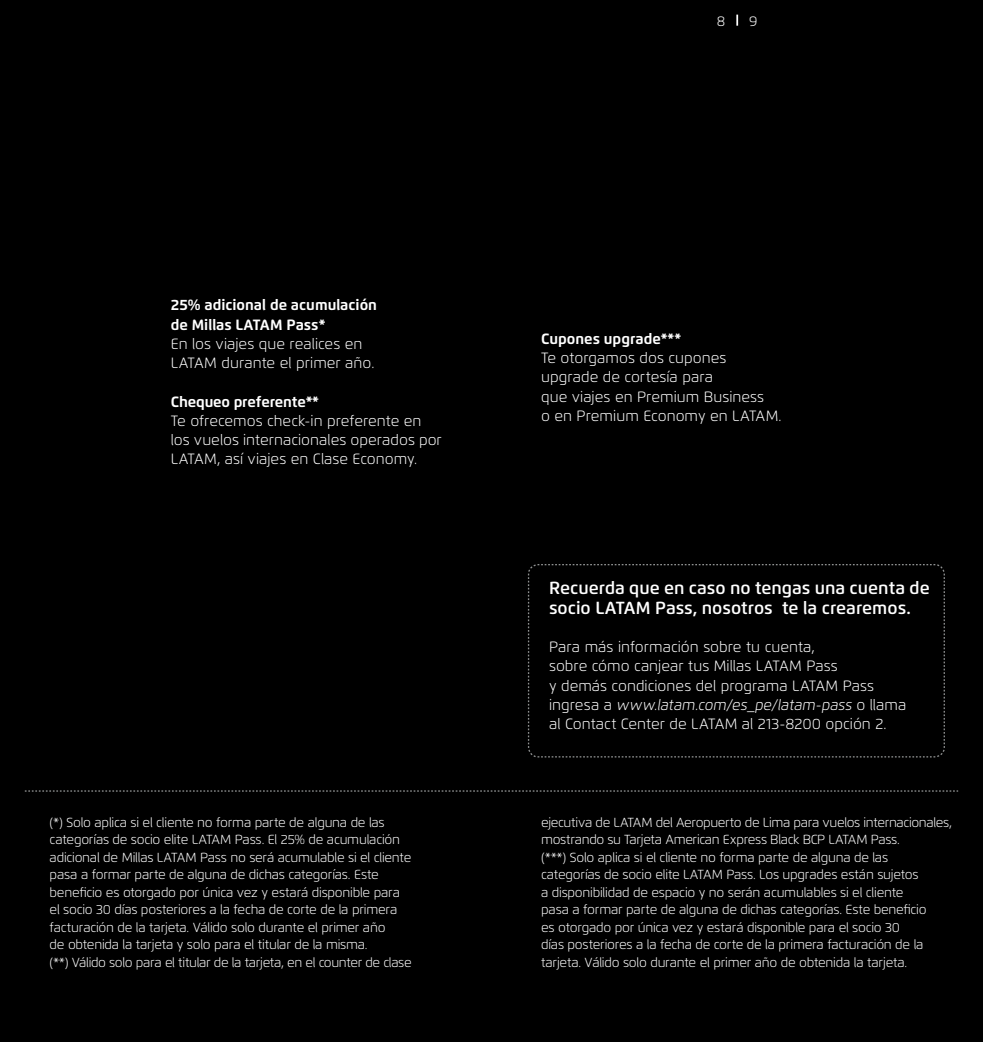
<style>
.page{position:relative;width:983px;height:1042px;background:#fff}
.page>*{position:absolute;margin:0;border:0;box-sizing:border-box;transform-origin:0 0}
.t1{font:600 17.5px/19.2px "Flexo";color:#fff}
.t2{font:300 14.88px/19.2px "Flexo";color:#fff}
.t3{font:700 14.88px/19.2px "Flexo";color:#fff}
.t4{font:300 14px "Flexo";color:#fff}
.t5{font:300 13.12px/17.5px "Flexo";letter-spacing:-.02em;color:#fff}
.s1{font-style:italic}
</style>
<div class="page">
<div style="left:0;top:0;width:982px;height:1042px;background:#000"></div>
<svg style="left:736px;top:15px;width:2px;height:11px"></svg>
<svg style="left:25px;top:790px;width:932px;height:1px"></svg>
<svg style="left:527px;top:564px;width:418px;height:194px"></svg>
<p class="t4" style="left:716px;top:12px;width:10px">8</p>
<p class="t4" style="left:749px;top:12px;width:10px">9</p>
<p class="t3" style="left:171px;top:295px;width:208px">25% adicional de acumulación de Millas LATAM Pass*</p>
<p class="t2" style="left:171px;top:334px;width:205px">En los viajes que realices en<br>LATAM durante el primer año.</p>
<p class="t3" style="left:171px;top:391px;width:150px">Chequeo preferente**</p>
<p class="t2" style="left:171px;top:411px;width:272px">Te ofrecemos check-in preferente en los vuelos internacionales operados por<br>LATAM, así viajes en Clase Economy.</p>
<p class="t5" style="left:50px;top:813px;width:363px">(*) Solo aplica si el cliente no forma parte de alguna de las categorías de socio elite LATAM Pass. El 25% de acumulación adicional de Millas LATAM Pass no será acumulable si el cliente pasa a formar parte de alguna de dichas categorías. Este beneficio es otorgado por única vez y estará disponible para el socio 30 días posteriores a la fecha de corte de la primera facturación de la tarjeta. Válido solo durante el primer año<br>de obtenida la tarjeta y solo para el titular de la misma.<br>(**) Válido solo para el titular de la tarjeta, en el counter de clase</p>
<p class="t3" style="left:541px;top:329px;width:141px">Cupones upgrade***</p>
<p class="t2" style="left:541px;top:348px;width:242px">Te otorgamos dos cupones upgrade de cortesía para<br>que viajes en Premium Business<br>o en Premium Economy en LATAM.</p>
<h1 class="t1" style="left:549px;top:578px;width:382px">Recuerda que en caso no tengas una cuenta de socio LATAM Pass, nosotros te la crearemos.</h1>
<p class="t2" style="left:549px;top:637px;width:358px">Para más información sobre tu cuenta,<br>sobre cómo canjear tus Millas LATAM Pass<br>y demás condiciones del programa LATAM Pass ingresa a <span class="s1">www.latam.com/es_pe/latam-pass</span> o llama al Contact Center de LATAM al 213-8200 opción 2.</p>
<p class="t5" style="left:541px;top:813px;width:412px">ejecutiva de LATAM del Aeropuerto de Lima para vuelos internacionales, mostrando su Tarjeta American Express Black BCP LATAM Pass.<br>(***) Solo aplica si el cliente no forma parte de alguna de las<br>categorías de socio elite LATAM Pass. Los upgrades están sujetos<br>a disponibilidad de espacio y no serán acumulables si el cliente<br>pasa a formar parte de alguna de dichas categorías. Este beneficio<br>es otorgado por única vez y estará disponible para el socio 30<br>días posteriores a la fecha de corte de la primera facturación de la tarjeta. Válido solo durante el primer año de obtenida la tarjeta.</p>
</div>
